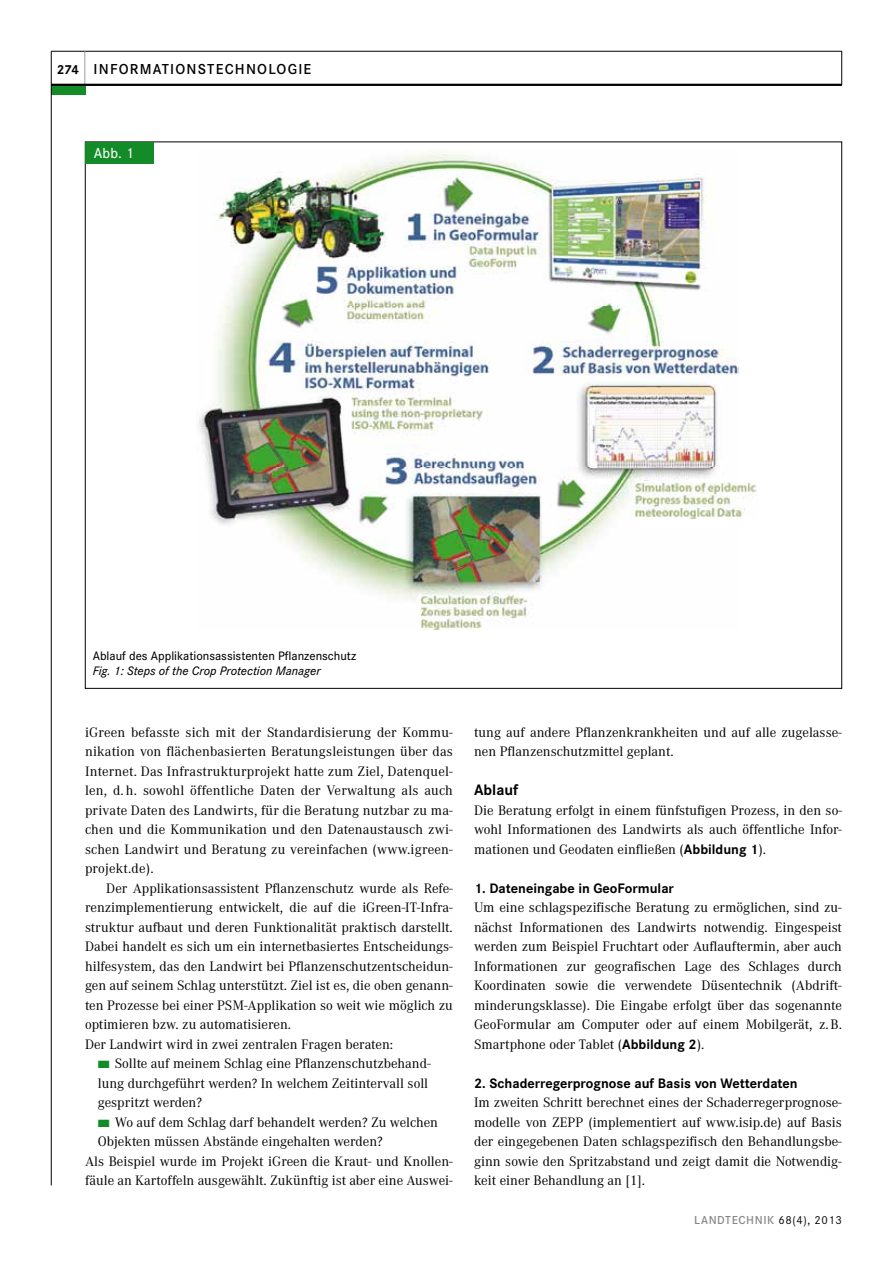
<style>
.page{position:relative;width:893px;height:1263px;background:#fff}
.page>*{position:absolute;margin:0;border:0;box-sizing:border-box;transform-origin:0 0}
.t1{font:700 15.75px "Corporate S";color:#000}
.t2{font:600 15px "Corporate S";letter-spacing:.08em;color:#000}
.t3{font:500 15px "Corporate S";color:#fff}
.t4{font:14.25px/19.5px "Corporate A";color:#000;text-align:justify}
.t5{font:700 14.25px "Corporate S";color:#000}
.t6{font:700 13.5px "Corporate S";color:#000}
.t7{font:500 12.75px "Corporate S";color:#000}
.t8{font:italic 500 12.75px "Corporate S";color:#000}
.t9{font:600 12px "Corporate S";letter-spacing:.05em;color:#87888a}
.s1{color:#148b29}
.s2{font-family:"Corporate S";font-weight:700}
.s3{font-weight:400;color:#000}
</style>
<div class="page">
<hr style="left:51px;top:51px;width:791px;height:1px;background:#000">
<hr style="left:85px;top:51px;width:1px;height:34px;background:#9c9e9f">
<hr style="left:841px;top:51px;width:1px;height:34px;background:#000">
<div style="left:51px;top:85px;width:34px;height:10px;background:#148b29"></div>
<hr style="left:51px;top:51px;width:1px;height:1134px;background:#000">
<hr style="left:51px;top:84px;width:791px;height:2px;background:#000">
<img style="left:198px;top:153px;width:540px;height:476px">
<div style="left:639px;top:481px;width:87px;height:47px;background:#fff"></div>
<img style="left:633px;top:482px;width:124px;height:36px">
<div style="left:85px;top:142px;width:68px;height:21px;background:#148b29"></div>
<p class="t6" style="left:57px;top:61px;width:24px">274</p>
<p class="t2" style="left:94px;top:60px;width:219px">INFORMATIONSTECHNOLOGIE</p>
<p class="t3" style="left:94px;top:145px;width:41px">Abb. 1</p>
<p class="t7" style="left:93px;top:649px;width:265px">Ablauf des Applikationsassistenten Pflanzenschutz</p>
<p class="t8" style="left:93px;top:664px;width:229px">Fig. 1: Steps of the Crop Protection Manager</p>
<p class="t4" style="left:85px;top:723px;width:369px">iGreen befasste sich mit der Standardisierung der Kommu&shy;nikation von flächenbasierten Beratungsleistungen über das Internet. Das Infrastrukturprojekt hatte zum Ziel, Datenquel&shy;len, d. h. sowohl öffentliche Daten der Verwaltung als auch private Daten des Landwirts, für die Beratung nutzbar zu ma&shy;chen und die Kommunikation und den Datenaustausch zwi&shy;schen Landwirt und Beratung zu vereinfachen (www.igreen&shy;projekt.de).</p>
<p class="t4" style="left:85px;top:879px;width:369px;text-align:left;text-indent:21px">Der Applikationsassistent Pflanzenschutz wurde als Refe&shy;renzimplementierung entwickelt, die auf die iGreen-IT-Infra&shy;struktur aufbaut und deren Funktionalität praktisch darstellt.<br>Dabei handelt es sich um ein internetbasiertes Entscheidungs&shy;hilfesystem, das den Landwirt bei Pflanzenschutzentscheidun&shy;gen auf seinem Schlag unterstützt. Ziel ist es, die oben genann&shy;ten Prozesse bei einer PSM-Applikation so weit wie möglich zu optimieren bzw. zu automatisieren.<br>Der Landwirt wird in zwei zentralen Fragen beraten:</p>
<p class="t4" style="left:98px;top:1054px;width:334px;text-align:left"><span class="s1">■</span> Sollte auf meinem Schlag eine Pflanzenschutzbehand&shy;lung durchgeführt werden? In welchem Zeitintervall soll gespritzt werden?</p>
<p class="t4" style="left:98px;top:1113px;width:342px"><span class="s1">■</span> Wo auf dem Schlag darf behandelt werden? Zu welchen</p>
<p class="t4" style="left:98px;top:1132px;width:286px">Objekten müssen Abstände eingehalten werden?</p>
<p class="t4" style="left:85px;top:1152px;width:369px">Als Beispiel wurde im Projekt iGreen die Kraut- und Knollen-</p>
<p class="t4" style="left:85px;top:1171px;width:369px">fäule an Kartoffeln ausgewählt. Zukünftig ist aber eine Auswei-</p>
<p class="t4" style="left:474px;top:723px;width:369px">tung auf andere Pflanzenkrankheiten und auf alle zugelasse&shy;nen Pflanzenschutzmittel geplant.</p>
<p class="t1" style="left:474px;top:781px;width:46px">Ablauf</p>
<p class="t4" style="left:474px;top:801px;width:369px">Die Beratung erfolgt in einem fünfstufigen Prozess, in den so&shy;wohl Informationen des Landwirts als auch öffentliche Infor&shy;mationen und Geodaten einfließen (<span class="s2">Abbildung 1</span>).</p>
<p class="t5" style="left:474px;top:880px;width:201px">1. Dateneingabe in GeoFormular</p>
<p class="t4" style="left:474px;top:898px;width:369px">Um eine schlagspezifische Beratung zu ermöglichen, sind zu&shy;nächst Informationen des Landwirts notwendig. Eingespeist werden zum Beispiel Fruchtart oder Auflauftermin, aber auch Informationen zur geografischen Lage des Schlages durch Koordinaten sowie die verwendete Düsentechnik (Abdrift&shy;minderungsklasse). Die Eingabe erfolgt über das sogenannte GeoFormular am Computer oder auf einem Mobilgerät, z.B.<br>Smartphone oder Tablet (<span class="s2">Abbildung 2</span>).</p>
<p class="t5" style="left:474px;top:1075px;width:325px">2. Schaderregerprognose auf Basis von Wetterdaten</p>
<p class="t4" style="left:474px;top:1093px;width:369px">Im zweiten Schritt berechnet eines der Schaderregerprognose&shy;modelle von ZEPP (implementiert auf www.isip.de) auf Basis der eingegebenen Daten schlagspezifisch den Behandlungsbe&shy;ginn sowie den Spritzabstand und zeigt damit die Notwendig&shy;keit einer Behandlung an [1].</p>
<p class="t9" style="left:694px;top:1213px;width:149px">LANDTECHNIK <span class="s3">68(4), 2013</span></p>
</div>
